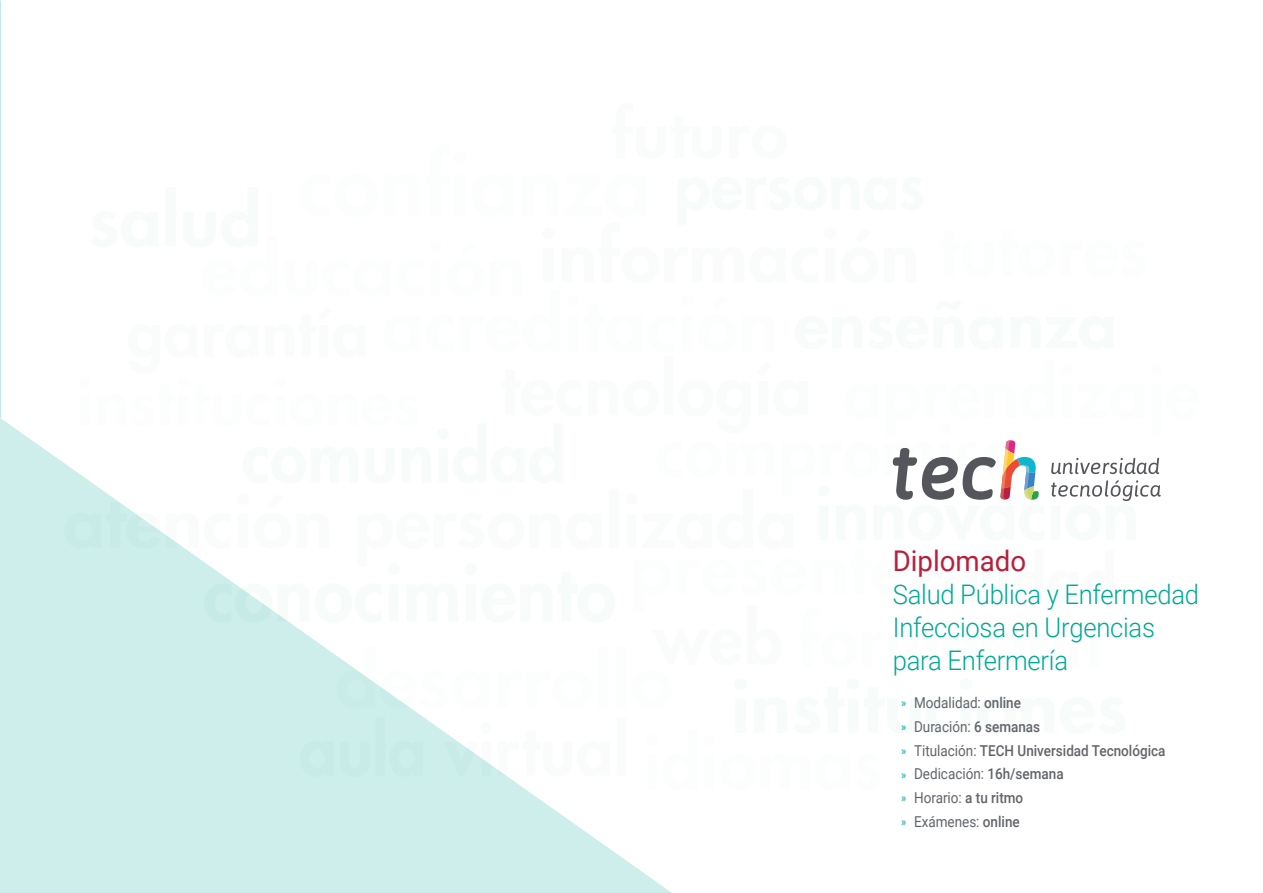
<style>
.page{position:relative;width:1263px;height:893px;background:#fff}
.page>*{position:absolute;margin:0;border:0;box-sizing:border-box;transform-origin:0 0}
.t1{font:28.5px "Roboto";color:#ba1e3c}
.t2{font:300 27px/33px "Roboto";letter-spacing:-.01em;color:#00a996;scale:.95 1}
.t3{font:500 15px/23.7px "Roboto";color:#61646a;scale:.9 1}
.s1{font-weight:400;font-size:12px;color:#00a996}
.s2{font-weight:400}
</style>
<div class="page">
<svg style="left:0;top:418px;width:672px;height:475px;background:#d1efec"></svg>
<svg style="left:64px;top:418px;width:1097px;height:372px"></svg>
<h1 class="t1" style="left:893px;top:541px;width:135px">Diplomado</h1>
<h2 class="t2" style="left:893px;top:577px;width:324px">Salud Pública y Enfermedad<br>Infecciosa en Urgencias para Enfermería</h2>
<p class="t3" style="left:901px;top:690px;width:295px"><span class="s1">»</span> <span class="s2">Modalidad:</span> online<br><span class="s1">»</span> <span class="s2">Duración:</span> 6 semanas<br><span class="s1">»</span> <span class="s2">Titulación:</span> TECH Universidad Tecnológica <span class="s1">»</span> <span class="s2">Dedicación:</span> 16h/semana<br><span class="s1">»</span> <span class="s2">Horario:</span> a tu ritmo<br><span class="s1">»</span> <span class="s2">Exámenes:</span> online</p>
</div>
